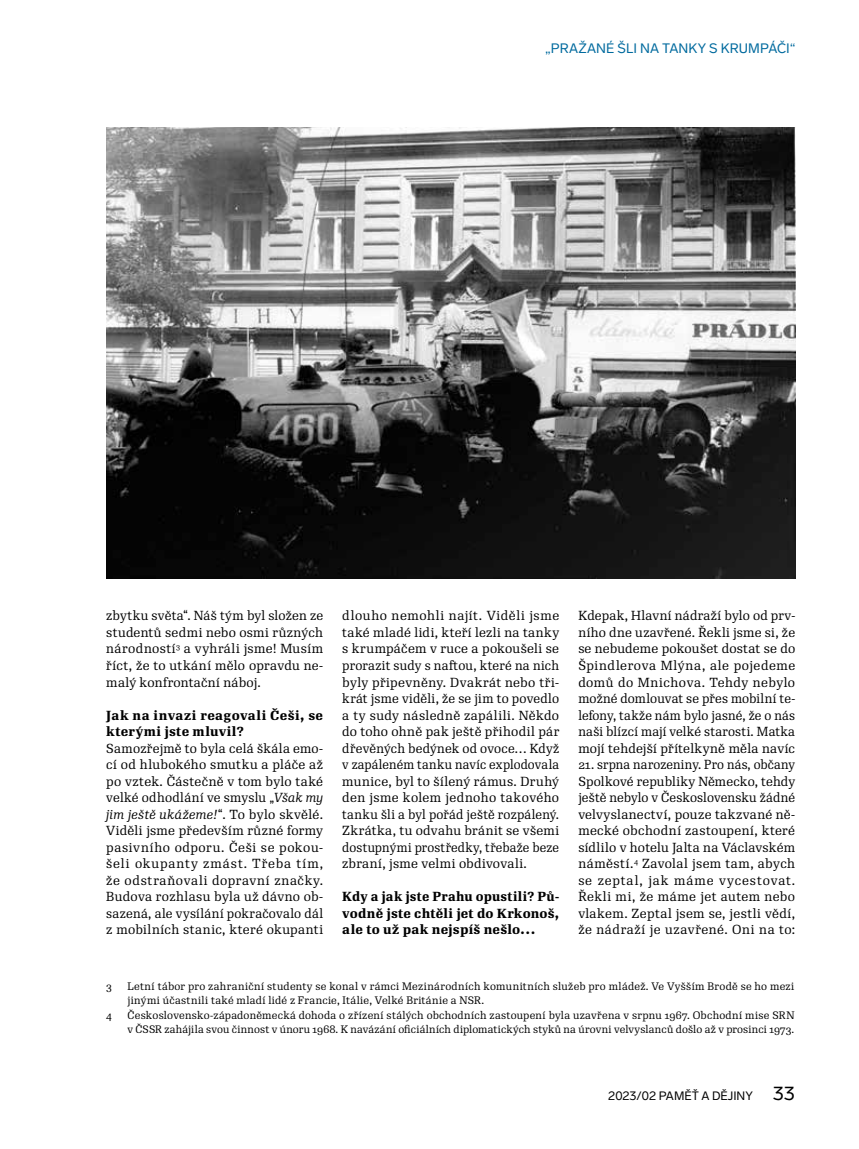
<style>
.page{position:relative;width:859px;height:1149px;background:#fff}
.page>*{position:absolute;margin:0;border:0;box-sizing:border-box;transform-origin:0 0}
.t1{font:13.5px "Lab Grotesque";letter-spacing:.005em;color:#006a9e}
.t2{font:12.75px/16.5px "Re Public Std";letter-spacing:.025em;color:#000;text-align:justify}
.t3{font:12.75px/16.5px "Re Public Std";letter-spacing:.025em;color:#000;text-align:justify;scale:.95 1}
.t4{font:500 12.75px/16.5px "Re Public Std";letter-spacing:.02em;color:#000}
.t5{font:12px "Lab Grotesque";color:#000}
.t6{font:10.5px/14.4px "Re Public";letter-spacing:.025em;color:#000}
.s1{font-style:italic}
.s2{font-size:19.5px}
</style>
<div class="page">
<img style="left:106px;top:128px;width:689px;height:450px">
<p class="t1" style="left:545px;top:39px;width:251px">„PRAŽANÉ ŠLI NA TANKY S KRUMPÁČI“</p>
<p class="t2" style="left:106px;top:607px;width:218px">zbytku světa“. Náš tým byl složen ze studentů sedmi nebo osmi různých národností<sup>3</sup> a vyhráli jsme! Musím říct, že to utkání mělo opravdu ne&shy;malý konfrontační náboj.</p>
<p class="t4" style="left:106px;top:706px;width:218px">Jak na invazi reagovali Češi, se kterými jste mluvil?</p>
<p class="t2" style="left:106px;top:739px;width:218px">Samozřejmě to byla celá škála emo&shy;cí od hlubokého smutku a pláče až po vztek. Částečně v tom bylo také velké odhodlání ve smyslu „<span class="s1">Však my jim ještě ukážeme!</span>“. To bylo skvělé.<br>Viděli jsme především různé formy pasivního odporu. Češi se pokou&shy;šeli okupanty zmást. Třeba tím, že odstraňovali dopravní značky.<br>Budova rozhlasu byla už dávno ob&shy;sazená, ale vysílání pokračovalo dál z mobilních stanic, které okupanti</p>
<p class="t2" style="left:342px;top:607px;width:218px">dlouho nemohli najít. Viděli jsme také mladé lidi, kteří lezli na tanky s krumpáčem v ruce a pokoušeli se prorazit sudy s naftou, které na nich byly připevněny. Dvakrát nebo tři&shy;krát jsme viděli, že se jim to povedlo a ty sudy následně zapálili. Někdo do toho ohně pak ještě přihodil pár dřevěných bedýnek od ovoce… Když v zapáleném tanku navíc explodovala munice, byl to šílený rámus. Druhý den jsme kolem jednoho takového tanku šli a byl pořád ještě rozpálený.<br>Zkrátka, tu odvahu bránit se všemi dostupnými prostředky, třebaže beze zbraní, jsme velmi obdivovali.</p>
<p class="t4" style="left:342px;top:888px;width:218px;text-align:justify">Kdy a jak jste Prahu opustili? Pů&shy;vodně jste chtěli jet do Krkonoš, ale to už pak nejspíš nešlo…</p>
<p class="t2" style="left:578px;top:607px;width:218px">Kdepak, Hlavní nádraží bylo od prv&shy;ního dne uzavřené. Řekli jsme si, že se nebudeme pokoušet dostat se do Špindlerova Mlýna, ale pojedeme domů do Mnichova. Tehdy nebylo možné domlouvat se přes mobilní te&shy;lefony, takže nám bylo jasné, že o nás naši blízcí mají velké starosti. Matka mojí tehdejší přítelkyně měla navíc</p>
<p class="t3" style="left:578px;top:756px;width:230px">21. srpna narozeniny. Pro nás, občany Spolkové republiky Německo, tehdy ještě nebylo v Československu žádné velvyslanectví, pouze takzvané ně&shy;mecké obchodní zastoupení, které sídlilo v hotelu Jalta na Václavském náměstí.<sup>4</sup> Zavolal jsem tam, abych se zeptal, jak máme vycestovat.<br>Řekli mi, že máme jet autem nebo vlakem. Zeptal jsem se, jestli vědí, že nádraží je uzavřené. Oni na to:</p>
<p class="t6" style="left:106px;top:979px;width:7px">3</p>
<p class="t6" style="left:128px;top:979px;width:668px">Letní tábor pro zahraniční studenty se konal v rámci Mezinárodních komunitních služeb pro mládež. Ve Vyšším Brodě se ho mezi jinými účastnili také mladí lidé z Francie, Itálie, Velké Británie a NSR.</p>
<p class="t6" style="left:106px;top:1007px;width:7px">4</p>
<p class="t6" style="left:128px;top:1007px;width:668px">Československo-západoněmecká dohoda o zřízení stálých obchodních zastoupení byla uzavřena v srpnu 1967. Obchodní mise SRN v ČSSR zahájila svou činnost v únoru 1968. K navázání oficiálních diplomatických styků na úrovni velvyslanců došlo až v prosinci 1973.</p>
<p class="t5" style="left:608px;top:1087px;width:188px">2023/02 PAMĚŤ A DĚJINY <span class="s2">33</span></p>
</div>
